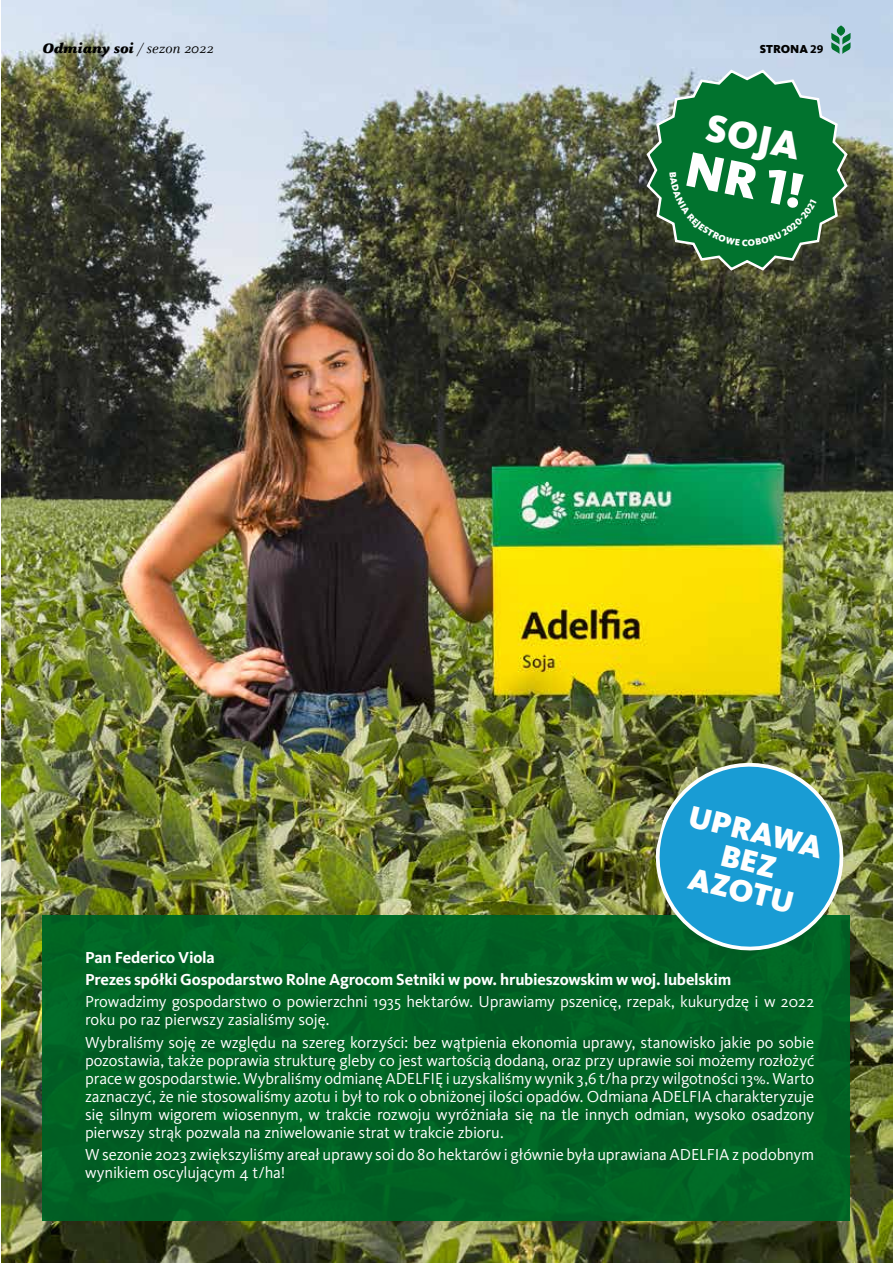
<style>
.page{position:relative;width:893px;height:1263px;background:#fff}
.page>*{position:absolute;margin:0;border:0;box-sizing:border-box;transform-origin:0 0}
.t1{font:900 51px "Kievit Pro";color:#fff}
.t2{font:900 39.9px "Kievit Pro";color:#fff}
.t3{font:900 31.8px/30.2px "Kievit Pro";color:#fff;text-align:center}
.t4{font:16.5px/18px "Kievit Pro";letter-spacing:-.01em;color:#fff}
.t5{font:700 16.5px/22.2px "Kievit Pro";letter-spacing:-.015em;color:#fff}
.t6{font:italic 900 15px "Celeste Pro";color:#000}
.t7{font:900 12px "Kievit Pro";color:#000}
.s1{font-weight:400}
.s2{font-family:"Myriad Pro";font-weight:700}
</style>
<div class="page">
<img style="left:1px;top:0;width:892px;height:1263px">
<svg style="left:645px;top:68px;width:204px;height:204px"></svg>
<p class="t6" style="left:43px;top:38px;width:173px">Odmiany soi <span class="s1">/ sezon 2022</span></p>
<p class="t7" style="left:760px;top:42px;width:65px">STRONA <span class="s2">29</span></p>
<h2 class="t2" style="left:711px;top:104px;width:97px;rotate:11deg">SOJA</h2>
<h1 class="t1" style="left:692px;top:138px;width:121px;rotate:11deg">NR 1!</h1>
<h3 class="t3" style="left:693px;top:800px;width:139px;rotate:14deg">UPRAWA<br>BEZ<br>AZOTU</h3>
<p class="t5" style="left:85px;top:946px;width:648px">Pan Federico Viola<br>Prezes spółki Gospodarstwo Rolne Agrocom Setniki w pow. hrubieszowskim w woj. lubelskim</p>
<p class="t4" style="left:85px;top:993px;width:731px">Prowadzimy gospodarstwo o powierzchni 1935 hektarów. Uprawiamy pszenicę, rzepak, kukurydzę i w 2022 roku po raz pierwszy zasialiśmy soję.</p>
<p class="t4" style="left:85px;top:1033px;width:731px;text-align:justify">Wybraliśmy soję ze względu na szereg korzyści: bez wątpienia ekonomia uprawy, stanowisko jakie po sobie pozostawia, także poprawia strukturę gleby co jest wartością dodaną, oraz przy uprawie soi możemy rozłożyć prace w gospodarstwie. Wybraliśmy odmianę ADELFIĘ i uzyskaliśmy wynik 3,6 t/ha przy wilgotności 13%. Warto zaznaczyć, że nie stosowaliśmy azotu i był to rok o obniżonej ilości opadów. Odmiana ADELFIA charakteryzuje się silnym wigorem wiosennym, w trakcie rozwoju wyróżniała się na tle innych odmian, wysoko osadzony pierwszy strąk pozwala na zniwelowanie strat w trakcie zbioru.</p>
<p class="t4" style="left:85px;top:1145px;width:731px">W sezonie 2023 zwiększyliśmy areał uprawy soi do 80 hektarów i głównie była uprawiana ADELFIA z podobnym wynikiem oscylującym 4 t/ha!</p>
</div>
